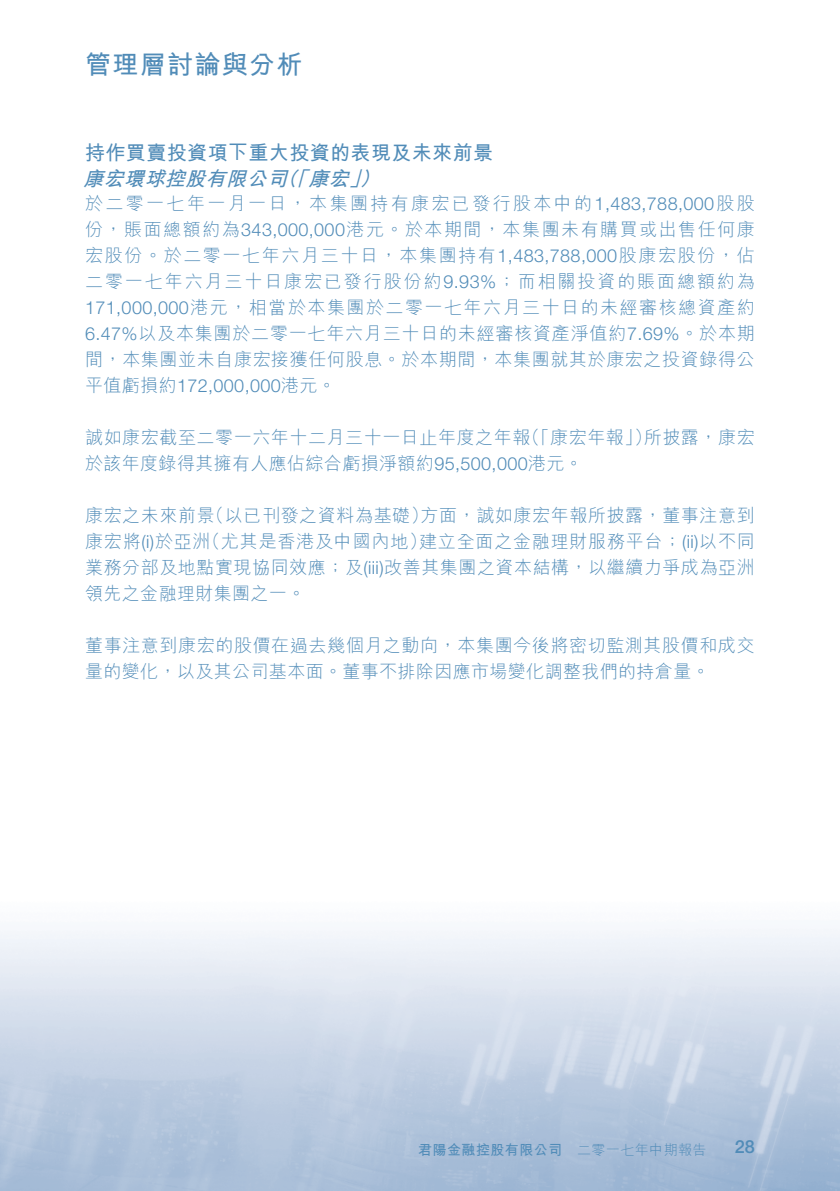
<style>
.page{position:relative;width:840px;height:1191px;background:#fff}
.page>*{position:absolute;margin:0;border:0;box-sizing:border-box;transform-origin:0 0}
.t1{font:700 26px "M Hei HK";letter-spacing:.05em;color:#518cb8}
.t2{font:700 20px "M Hei HK";letter-spacing:.02em;color:#518cb8}
.t3{font:italic 700 20px "M Hei HK";color:#518cb8}
.t4{font:300 18px/26px "M Hei HK";letter-spacing:.03em;color:#518cb8}
.t5{font:300 18px "Helvetica Neue LT Std";letter-spacing:.02em;color:#518cb8}
.t6{font:500 18px "Helvetica Neue LT Std";color:#518cb8}
.t7{font:700 14px "M Hei HK";letter-spacing:.03em;color:#518cb8}
.t8{font:300 14px "M Hei HK";letter-spacing:.03em;color:#518cb8}
.s1{font-family:"Helvetica Neue LT Std"}
.s2{font-family:"M Hei HK"}
.s3{font-family:"M Hei HKS"}
</style>
<div class="page">
<h1 class="t1" style="left:85px;top:46px;width:219px">管理層討論與分析</h1>
<p class="t2" style="left:85px;top:138px;width:409px">持作買賣投資項下重大投資的表現及未來前景</p>
<p class="t3" style="left:349px;top:164px;width:39px">(「</p>
<p class="t3" style="left:83px;top:164px;width:212px">康宏環球控股有限公司</p>
<p class="t4" style="left:85px;top:190px;width:671px;text-align:justify">於二零一七年一月一日，本集團持有康宏已發行股本中的<span class="s1">1,483,788,000</span>股股份，賬面總額約為<span class="s1">343,000,000</span>港元。於本期間，本集團未有購買或出售任何康宏股份。於二零一七年六月三十日，本集團持有<span class="s1">1,483,788,000</span>股康宏股份，佔二零一七年六月三十日康宏已發行股份約<span class="s1">9.93%</span>；而相關投資的賬面總額約為<span class="s1">171,000,000</span>港元，相當於本集團於二零一七年六月三十日的未經審核總資產約<span class="s1">6.47%</span>以及本集團於二零一七年六月三十日的未經審核資產淨值約<span class="s1">7.69%</span>。於本期間，本集團並未自康宏接獲任何股息。於本期間，本集團就其於康宏之投資錄得公</p>
<p class="t5" style="left:85px;top:374px;width:252px"><span class="s2">平值虧損約</span>172,000,000<span class="s2">港元。</span></p>
<p class="t4" style="left:643px;top:424px;width:112px">所披露，康宏</p>
<p class="t3" style="left:308px;top:164px;width:49px">康宏</p>
<p class="t3" style="left:277px;top:164px;width:39px">（「</p>
<p class="t4" style="left:521px;top:424px;width:131px">（「康宏年報」）</p>
<p class="t4" style="left:85px;top:424px;width:499px">誠如康宏截至二零一六年十二月三十一日止年度之年報<br>於該年度錄得其擁有人應佔綜合虧損淨額約<span class="s1">95,500,000</span>港元。</p>
<p class="t4" style="left:420px;top:502px;width:335px">方面，誠如康宏年報所披露，董事注意到</p>
<p class="t4" style="left:206px;top:502px;width:224px">（以已刊發之資料為基礎）</p>
<p class="t4" style="left:85px;top:502px;width:131px">康宏之未來前景</p>
<p class="t4" style="left:202px;top:528px;width:226px">（尤其是香港及中國內地）</p>
<p class="t4" style="left:85px;top:528px;width:671px">康宏將 <span class="s1">)i(</span> 於亞洲<br>業務分部及地點實現協同效應；及<span class="s1">(iii)</span>改善其集團之資本結構，以繼續力爭成為亞洲領先之金<span class="s3">融</span>理財集團之一。</p>
<p class="t4" style="left:85px;top:632px;width:670px">董事注意到康宏的股價在過去幾個月之動向，本集團今後將密切監測其股價和成交量的變化，以及其公司基本面。董事不排除因應市場變化調整我們的持倉量。</p>
<p class="t4" style="left:419px;top:528px;width:337px">建立全面之金<span class="s3">融</span>理財服務平台；<span class="s1">( )i i</span> 以不同</p>
<p class="t7" style="left:418px;top:1140px;width:145px">君陽金<span class="s3">融</span>控股有限公司</p>
<p class="t8" style="left:576px;top:1143px;width:131px">二零一七年中期報告</p>
<p class="t6" style="left:734px;top:1136px;width:22px">28</p>
</div>
